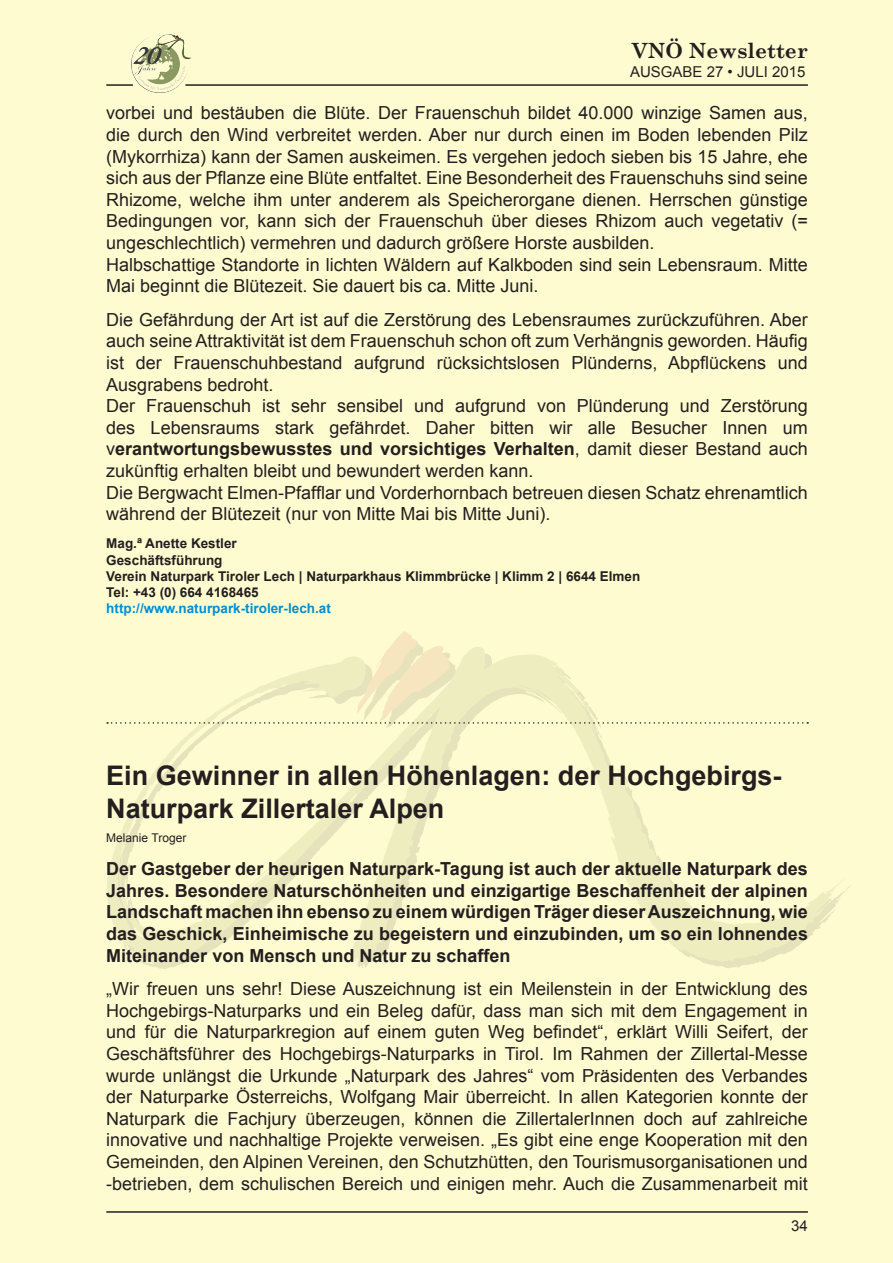
<style>
.page{position:relative;width:893px;height:1263px;background:#fffbd0}
.page>*{position:absolute;margin:0;border:0;box-sizing:border-box;transform-origin:0 0}
.t1{font:700 27px/32.4px "Arial";color:#231f20}
.t2{font:700 21px "Century Schoolbook";color:#231f20}
.t3{font:18px/21.6px "Arial";color:#231f20}
.t4{font:700 18px/21.6px "Arial";color:#231f20;text-align:justify}
.t5{font:15px "Arial";color:#231f20}
.t6{font:700 13.5px/16.2px "Arial";color:#231f20}
.t7{font:700 13.5px "Arial";color:#008fd0}
.t8{font:12px "Arial";color:#231f20}
.s1{font-weight:700}
</style>
<div class="page">
<img style="left:106px;top:631px;width:744px;height:337px">
<hr style="left:185px;top:84px;width:623px;height:2px;background:#231f20">
<hr style="left:106px;top:1211px;width:702px;height:2px;background:#231f20">
<img style="left:131px;top:35px;width:61px;height:58px">
<hr style="left:106px;top:84px;width:27px;height:2px;background:#231f20">
<svg style="left:107px;top:722px;width:701px;height:2px"></svg>
<p class="t2" style="left:632px;top:34px;width:177px">VNÖ Newsletter</p>
<p class="t5" style="left:630px;top:62px;width:177px">AUSGABE 27 • JULI 2015</p>
<p class="t3" style="left:106px;top:102px;width:703px">vorbei und bestäuben die Blüte. Der Frauenschuh bildet 40.000 winzige Samen aus, die durch den Wind verbreitet werden. Aber nur durch einen im Boden lebenden Pilz (Mykorrhiza) kann der Samen auskeimen. Es vergehen jedoch sieben bis 15 Jahre, ehe sich aus der Pflanze eine Blüte entfaltet. Eine Besonderheit des Frauenschuhs sind seine Rhizome, welche ihm unter anderem als Speicherorgane dienen. Herrschen günstige Bedingungen vor, kann sich der Frauenschuh über dieses Rhizom auch vegetativ (= ungeschlechtlich) vermehren und dadurch größere Horste ausbilden.<br>Halbschattige Standorte in lichten Wäldern auf Kalkboden sind sein Lebensraum. Mitte Mai beginnt die Blütezeit. Sie dauert bis ca. Mitte Juni.</p>
<p class="t3" style="left:106px;top:309px;width:703px">Die Gefährdung der Art ist auf die Zerstörung des Lebensraumes zurückzuführen. Aber auch seine Attraktivität ist dem Frauenschuh schon oft zum Verhängnis geworden. Häufig ist der Frauenschuhbestand aufgrund rücksichtslosen Plünderns, Abpflückens und Ausgrabens bedroht.<br>Der Frauenschuh ist sehr sensibel und aufgrund von Plünderung und Zerstörung des Lebensraums stark gefährdet. Daher bitten wir alle Besucher Innen um v<span class="s1">erantwortungsbewusstes und vorsichtiges Verhalten</span>, damit dieser Bestand auch zukünftig erhalten bleibt und bewundert werden kann.<br>Die Bergwacht Elmen-Pfafflar und Vorderhornbach betreuen diesen Schatz ehrenamtlich während der Blütezeit (nur von Mitte Mai bis Mitte Juni).</p>
<p class="t6" style="left:106px;top:536px;width:536px">Mag.ª Anette Kestler<br>Geschäftsführung<br>Verein Naturpark Tiroler Lech | Naturparkhaus Klimmbrücke | Klimm 2 | 6644 Elmen Tel: +43 (0) 664 4168465</p>
<p class="t7" style="left:106px;top:599px;width:226px">http://www.naturpark-tiroler-lech.at</p>
<h1 class="t1" style="left:106px;top:760px;width:677px">Ein Gewinner in allen Höhenlagen: der Hochgebirgs-<br>Naturpark Zillertaler Alpen</h1>
<p class="t8" style="left:106px;top:829px;width:82px">Melanie Troger</p>
<p class="t4" style="left:106px;top:858px;width:703px">Der Gastgeber der heurigen Naturpark-Tagung ist auch der aktuelle Naturpark des Jahres. Besondere Naturschönheiten und einzigartige Beschaffenheit der alpinen Landschaft machen ihn ebenso zu einem würdigen Träger dieser Auszeichnung, wie das Geschick, Einheimische zu begeistern und einzubinden, um so ein lohnendes Miteinander von Mensch und Natur zu schaffen</p>
<p class="t3" style="left:106px;top:978px;width:703px;text-align:justify">„Wir freuen uns sehr! Diese Auszeichnung ist ein Meilenstein in der Entwicklung des Hochgebirgs-Naturparks und ein Beleg dafür, dass man sich mit dem Engagement in und für die Naturparkregion auf einem guten Weg befindet“, erklärt Willi Seifert, der Geschäftsführer des Hochgebirgs-Naturparks in Tirol. Im Rahmen der Zillertal-Messe wurde unlängst die Urkunde „Naturpark des Jahres“ vom Präsidenten des Verbandes der Naturparke Österreichs, Wolfgang Mair überreicht. In allen Kategorien konnte der Naturpark die Fachjury überzeugen, können die ZillertalerInnen doch auf zahlreiche innovative und nachhaltige Projekte verweisen. „Es gibt eine enge Kooperation mit den Gemeinden, den Alpinen Vereinen, den Schutzhütten, den Tourismusorganisationen und -betrieben, dem schulischen Bereich und einigen mehr. Auch die Zusammenarbeit mit</p>
<p class="t5" style="left:791px;top:1216px;width:18px">34</p>
</div>
